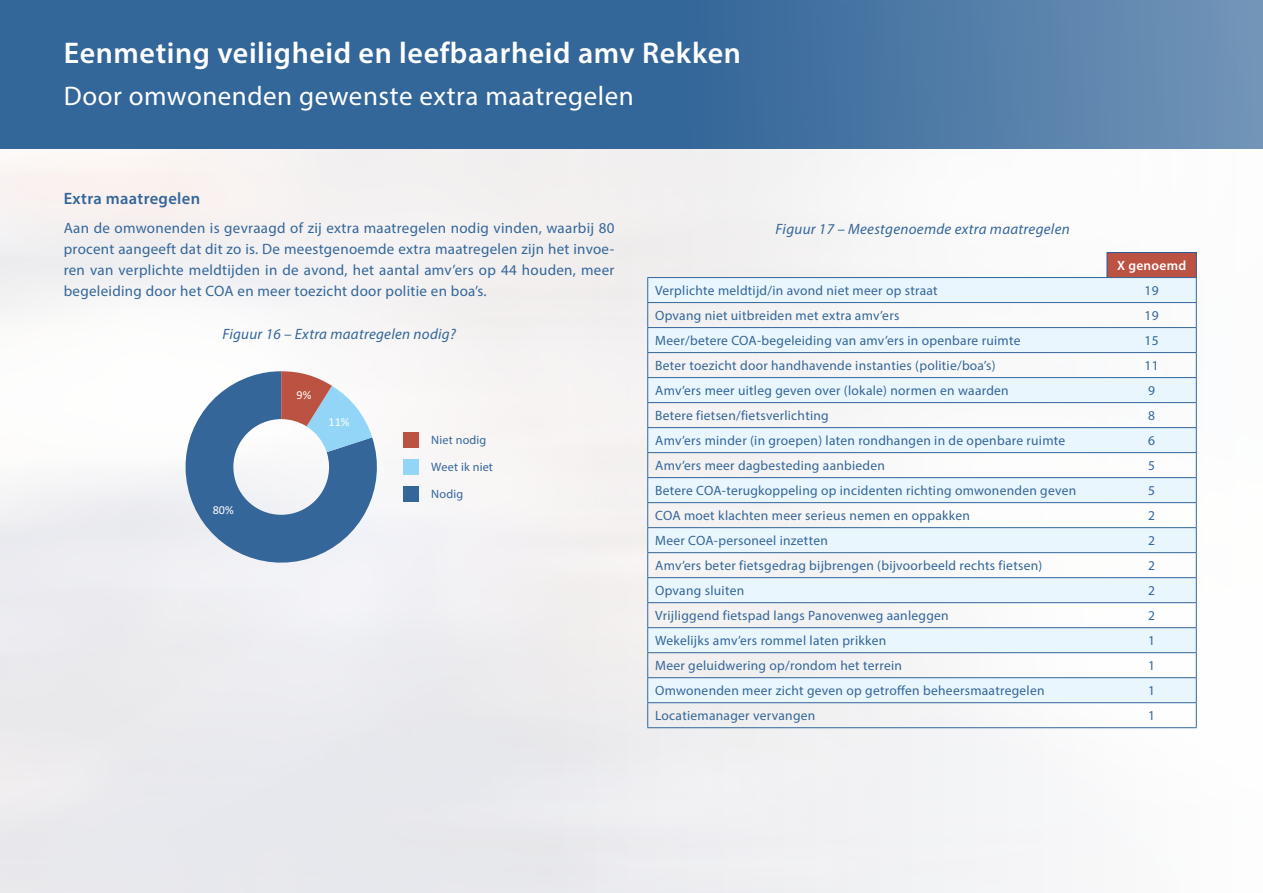
<style>
.page{position:relative;width:1263px;height:893px;background:#fff}
.page>*{position:absolute;margin:0;border:0;box-sizing:border-box;transform-origin:0 0}
.t1{font:600 30px "Myriad Pro";letter-spacing:.02em;color:#fff}
.t2{font:27px "Myriad Pro";letter-spacing:.02em;color:#fff}
.t3{font:600 16.5px "Myriad Pro";letter-spacing:.02em;color:#369}
.t4{font:15px/21px "Myriad Pro";letter-spacing:.02em;color:#369;text-align:justify}
.t5{font:italic 15px "Myriad Pro";letter-spacing:.02em;color:#369}
.t6{font:13.5px "Myriad Pro";letter-spacing:.02em;color:#369}
.t7{font:600 13.5px "Myriad Pro";letter-spacing:.02em;color:#fff}
.t8{font:12.15px "Myriad Pro";letter-spacing:.015em;color:#34669a}
.t9{font:12.15px "Calibri";color:#fff}
</style>
<div class="page">
<img style="left:0;top:149px;width:1197px;height:744px">
<svg style="left:0;top:0;width:1263px;height:149px;background:#4170a0"></svg>
<div style="left:1107px;top:253px;width:89px;height:25px;background:#bc5242"></div>
<svg style="left:648px;top:278px;width:548px;height:424px;fill:#eaf6fe"></svg>
<hr style="left:647px;top:277px;width:460px;height:1px;background:#369">
<hr style="left:1107px;top:277px;width:90px;height:1px;background:#369">
<hr style="left:647px;top:302px;width:460px;height:1px;background:#369">
<hr style="left:1107px;top:302px;width:90px;height:1px;background:#369">
<hr style="left:647px;top:327px;width:460px;height:1px;background:#369">
<hr style="left:1107px;top:327px;width:90px;height:1px;background:#369">
<hr style="left:647px;top:352px;width:460px;height:1px;background:#369">
<hr style="left:1107px;top:352px;width:90px;height:1px;background:#369">
<hr style="left:647px;top:377px;width:460px;height:1px;background:#369">
<hr style="left:1107px;top:377px;width:90px;height:1px;background:#369">
<hr style="left:647px;top:402px;width:460px;height:1px;background:#369">
<hr style="left:1107px;top:402px;width:90px;height:1px;background:#369">
<hr style="left:647px;top:427px;width:460px;height:1px;background:#369">
<hr style="left:1107px;top:427px;width:90px;height:1px;background:#369">
<hr style="left:647px;top:452px;width:460px;height:1px;background:#369">
<hr style="left:1107px;top:452px;width:90px;height:1px;background:#369">
<hr style="left:647px;top:477px;width:460px;height:1px;background:#369">
<hr style="left:1107px;top:477px;width:90px;height:1px;background:#369">
<hr style="left:647px;top:502px;width:460px;height:1px;background:#369">
<hr style="left:1107px;top:502px;width:90px;height:1px;background:#369">
<hr style="left:647px;top:527px;width:460px;height:1px;background:#369">
<hr style="left:1107px;top:527px;width:90px;height:1px;background:#369">
<hr style="left:647px;top:552px;width:460px;height:1px;background:#369">
<hr style="left:1107px;top:552px;width:90px;height:1px;background:#369">
<hr style="left:647px;top:577px;width:460px;height:1px;background:#369">
<hr style="left:1107px;top:577px;width:90px;height:1px;background:#369">
<hr style="left:647px;top:602px;width:460px;height:1px;background:#369">
<hr style="left:1107px;top:602px;width:90px;height:1px;background:#369">
<hr style="left:647px;top:627px;width:460px;height:1px;background:#369">
<hr style="left:1107px;top:627px;width:90px;height:1px;background:#369">
<hr style="left:647px;top:652px;width:460px;height:1px;background:#369">
<hr style="left:1107px;top:652px;width:90px;height:1px;background:#369">
<hr style="left:647px;top:677px;width:460px;height:1px;background:#369">
<hr style="left:1107px;top:677px;width:90px;height:1px;background:#369">
<hr style="left:647px;top:702px;width:460px;height:1px;background:#369">
<svg style="left:647px;top:278px;width:1px;height:449px"></svg>
<hr style="left:1107px;top:702px;width:90px;height:1px;background:#369">
<svg style="left:1196px;top:253px;width:1px;height:474px"></svg>
<hr style="left:647px;top:727px;width:460px;height:1px;background:#369">
<hr style="left:1107px;top:727px;width:90px;height:1px;background:#369">
<hr style="left:1106px;top:252px;width:91px;height:1px;background:#275b9b">
<svg style="left:1106px;top:253px;width:1px;height:24px"></svg>
<div style="left:404px;top:432px;width:15px;height:16px;background:#bc5242"></div>
<div style="left:404px;top:459px;width:15px;height:16px;background:#93d5f6"></div>
<div style="left:404px;top:486px;width:15px;height:16px;background:#34669a"></div>
<svg style="left:186px;top:371px;width:202px;height:192px"></svg>
<h1 class="t1" style="left:64px;top:34px;width:679px">Eenmeting veiligheid en leefbaarheid amv Rekken</h1>
<h2 class="t2" style="left:64px;top:79px;width:571px">Door omwonenden gewenste extra maatregelen</h2>
<p class="t3" style="left:64px;top:188px;width:138px">Extra maatregelen</p>
<p class="t4" style="left:64px;top:217px;width:552px">Aan de omwonenden is gevraagd of zij extra maatregelen nodig vinden, waarbij 80 procent aangeeft dat dit zo is. De meestgenoemde extra maatregelen zijn het invoe&shy;ren van verplichte meldtijden in de avond, het aantal amv’ers op 44 houden, meer begeleiding door het COA en meer toezicht door politie en boa’s.</p>
<p class="t5" style="left:222px;top:325px;width:235px">Figuur 16 – Extra maatregelen nodig?</p>
<p class="t9" style="left:213px;top:502px;width:23px">80%</p>
<p class="t9" style="left:297px;top:386px;width:16px">9%</p>
<p class="t9" style="left:329px;top:414px;width:23px">11%</p>
<p class="t8" style="left:431px;top:432px;width:57px">Niet nodig</p>
<p class="t8" style="left:431px;top:459px;width:63px">Weet ik niet</p>
<p class="t8" style="left:431px;top:486px;width:33px">Nodig</p>
<p class="t5" style="left:776px;top:219px;width:296px">Figuur 17 – Meestgenoemde extra maatregelen</p>
<p class="t7" style="left:1117px;top:257px;width:71px">X genoemd</p>
<p class="t6" style="left:655px;top:282px;width:284px">Verplichte meldtijd/in avond niet meer op straat</p>
<p class="t6" style="left:1144px;top:282px;width:16px">19</p>
<p class="t6" style="left:655px;top:307px;width:246px">Opvang niet uitbreiden met extra amv’ers</p>
<p class="t6" style="left:1144px;top:307px;width:16px">19</p>
<p class="t6" style="left:655px;top:332px;width:367px">Meer/betere COA-begeleiding van amv’ers in openbare ruimte</p>
<p class="t6" style="left:1144px;top:332px;width:16px">15</p>
<p class="t6" style="left:655px;top:357px;width:342px">Beter toezicht door handhavende instanties (politie/boa’s)</p>
<p class="t6" style="left:1144px;top:357px;width:16px">11</p>
<p class="t6" style="left:655px;top:382px;width:355px">Amv’ers meer uitleg geven over (lokale) normen en waarden</p>
<p class="t6" style="left:1148px;top:382px;width:8px">9</p>
<p class="t6" style="left:655px;top:407px;width:175px">Betere fietsen/fietsverlichting</p>
<p class="t6" style="left:1148px;top:407px;width:8px">8</p>
<p class="t6" style="left:655px;top:432px;width:412px">Amv’ers minder (in groepen) laten rondhangen in de openbare ruimte</p>
<p class="t6" style="left:1148px;top:432px;width:8px">6</p>
<p class="t6" style="left:655px;top:457px;width:231px">Amv’ers meer dagbesteding aanbieden</p>
<p class="t6" style="left:1148px;top:457px;width:8px">5</p>
<p class="t6" style="left:655px;top:482px;width:423px">Betere COA-terugkoppeling op incidenten richting omwonenden geven</p>
<p class="t6" style="left:1148px;top:482px;width:8px">5</p>
<p class="t6" style="left:655px;top:507px;width:316px">COA moet klachten meer serieus nemen en oppakken</p>
<p class="t6" style="left:1148px;top:507px;width:8px">2</p>
<p class="t6" style="left:655px;top:532px;width:174px">Meer COA-personeel inzetten</p>
<p class="t6" style="left:1148px;top:532px;width:8px">2</p>
<p class="t6" style="left:655px;top:557px;width:389px">Amv’ers beter fietsgedrag bijbrengen (bijvoorbeeld rechts fietsen)</p>
<p class="t6" style="left:1148px;top:557px;width:8px">2</p>
<p class="t6" style="left:655px;top:582px;width:91px">Opvang sluiten</p>
<p class="t6" style="left:1148px;top:582px;width:8px">2</p>
<p class="t6" style="left:655px;top:607px;width:295px">Vrijliggend fietspad langs Panovenweg aanleggen</p>
<p class="t6" style="left:1148px;top:607px;width:8px">2</p>
<p class="t6" style="left:655px;top:632px;width:233px">Wekelijks amv’ers rommel laten prikken</p>
<p class="t6" style="left:1148px;top:632px;width:8px">1</p>
<p class="t6" style="left:655px;top:657px;width:248px">Meer geluidwering op/rondom het terrein</p>
<p class="t6" style="left:1148px;top:657px;width:8px">1</p>
<p class="t6" style="left:655px;top:682px;width:391px">Omwonenden meer zicht geven op getroffen beheersmaatregelen</p>
<p class="t6" style="left:1148px;top:682px;width:8px">1</p>
<p class="t6" style="left:655px;top:707px;width:162px">Locatiemanager vervangen</p>
<p class="t6" style="left:1148px;top:707px;width:8px">1</p>
</div>
